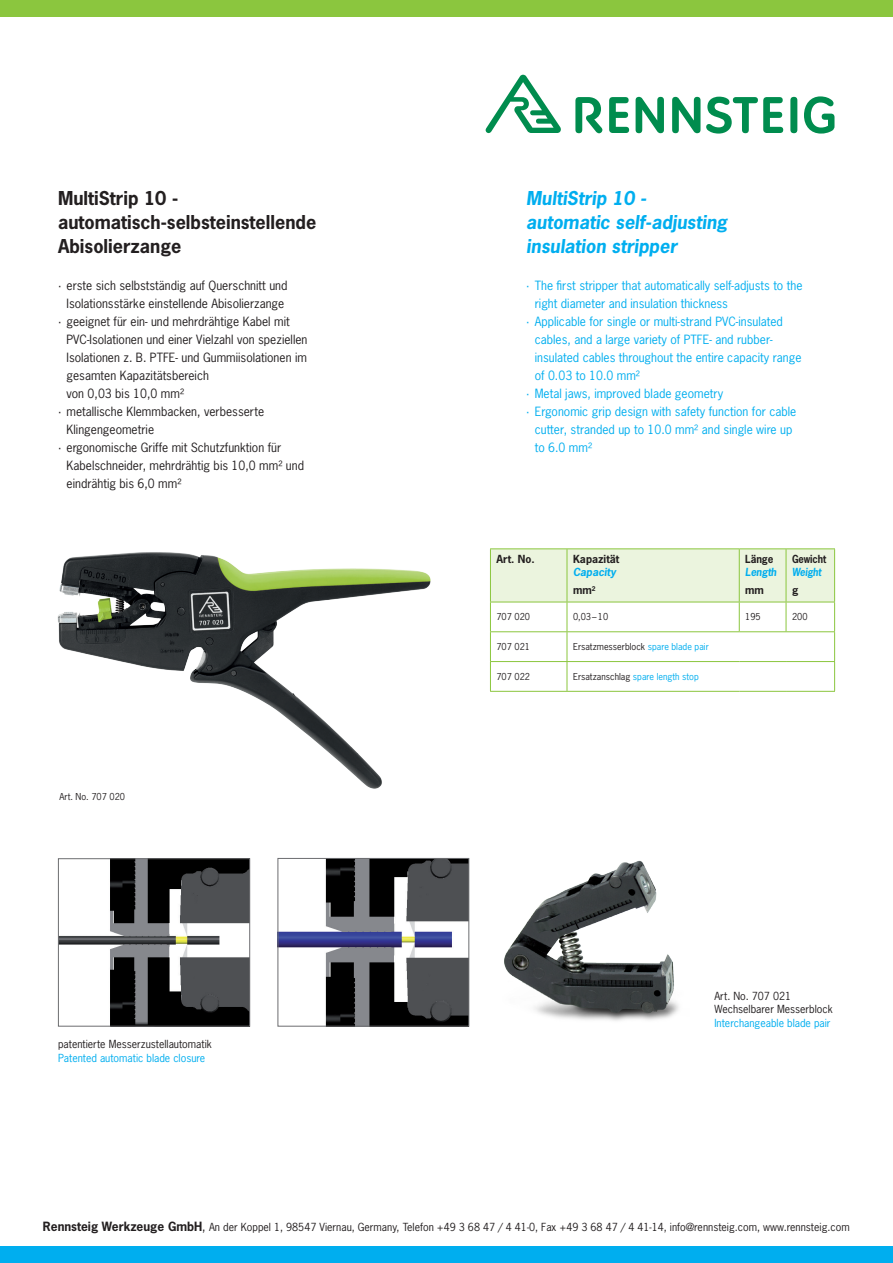
<style>
.page{position:relative;width:893px;height:1263px;background:#fff}
.page>*{position:absolute;margin:0;border:0;box-sizing:border-box;transform-origin:0 0}
.t1{font:700 18px/24px "News Gothic Std";color:#231f20}
.t2{font:italic 700 18px/24px "News Gothic Std";color:#00aeef}
.t3{font:12px "News Gothic Std";color:#231f20}
.t4{font:12px "News Gothic Std";color:#00aeef}
.t5{font:10.5px/13.5px "News Gothic Std";color:#231f20}
.t6{font:10.5px "News Gothic Std";color:#00aeef}
.t7{font:700 10.5px "News Gothic Std";letter-spacing:-.005em;color:#231f20}
.t8{font:italic 700 10.5px/18.6px "News Gothic Std";letter-spacing:-.01em;color:#00aeef}
.t9{font:700 10.5px "News Gothic Std";letter-spacing:-.005em;color:#231f20;scale:.9 1}
.t10{font:italic 700 10.5px "News Gothic Std";letter-spacing:-.01em;color:#00aeef;scale:.95 1}
.t11{font:italic 700 10.5px "News Gothic Std";letter-spacing:-.01em;color:#00aeef;scale:.9 1}
.t12{font:700 10.5px "News Gothic Std";letter-spacing:-.005em;color:#231f20;scale:.95 1}
.t13{font:9px "News Gothic Std";color:#231f20}
.t14{font:9px "News Gothic Std";color:#00aeef}
.s1{font-style:normal;color:#231f20}
.s2{color:#00aeef}
.s3{color:#231f20}
.s4{font-weight:700;font-size:12px}
.s5{font-size:12px}
</style>
<div class="page">
<div style="left:0;top:0;width:893px;height:17px;background:#8bc63e"></div>
<div style="left:0;top:1246px;width:893px;height:17px;background:#00aeef"></div>
<svg style="left:486px;top:75px;width:348px;height:59px"></svg>
<img style="left:57px;top:552px;width:374px;height:237px">
<hr style="left:490px;top:548px;width:77px;height:1px;background:#8bc63e">
<hr style="left:567px;top:548px;width:172px;height:1px;background:#8bc63e">
<hr style="left:739px;top:548px;width:47px;height:1px;background:#8bc63e">
<hr style="left:786px;top:548px;width:49px;height:1px;background:#8bc63e">
<svg style="left:490px;top:549px;width:345px;height:142px"></svg>
<hr style="left:490px;top:691px;width:77px;height:1px;background:#8bc63e">
<hr style="left:567px;top:691px;width:172px;height:1px;background:#8bc63e">
<hr style="left:739px;top:691px;width:47px;height:1px;background:#8bc63e">
<hr style="left:786px;top:691px;width:49px;height:1px;background:#8bc63e">
<img style="left:60px;top:860px;width:188px;height:164px">
<div style="left:58px;top:858px;width:192px;height:168px;border:1px solid #6c6d70"></div>
<img style="left:280px;top:860px;width:187px;height:164px">
<div style="left:278px;top:858px;width:191px;height:168px;border:1px solid #6c6d70"></div>
<img style="left:504px;top:860px;width:175px;height:161px">
<h1 class="t1" style="left:58px;top:186px;width:260px">MultiStrip 10 - automatisch-selbsteinstellende<br>Abisolierzange</h1>
<h1 class="t2" style="left:526px;top:186px;width:203px">MultiStrip 10 - automatic self-adjusting insulation stripper</h1>
<p class="t3" style="left:58px;top:278px;width:231px">· erste sich selbstständig auf Querschnitt und</p>
<p class="t3" style="left:67px;top:296px;width:219px">Isolationsstärke einstellende Abisolierzange</p>
<p class="t3" style="left:58px;top:314px;width:233px">· geeignet für ein- und mehrdrähtige Kabel mit</p>
<p class="t3" style="left:67px;top:332px;width:242px">PVC-Isolationen und einer Vielzahl von speziellen</p>
<p class="t3" style="left:67px;top:350px;width:242px">Isolationen z. B. PTFE- und Gummiisolationen im</p>
<p class="t3" style="left:67px;top:368px;width:144px">gesamten Kapazitätsbereich</p>
<p class="t3" style="left:67px;top:386px;width:119px">von 0,03 bis 10,0 mm²</p>
<p class="t3" style="left:58px;top:404px;width:208px">· metallische Klemmbacken, verbesserte</p>
<p class="t3" style="left:67px;top:422px;width:89px">Klingengeometrie</p>
<p class="t3" style="left:58px;top:440px;width:225px">· ergonomische Griffe mit Schutzfunktion für</p>
<p class="t3" style="left:67px;top:458px;width:239px">Kabelschneider, mehrdrähtig bis 10,0 mm² und</p>
<p class="t3" style="left:67px;top:476px;width:116px">eindrähtig bis 6,0 mm²</p>
<p class="t4" style="left:526px;top:278px;width:278px">· The first stripper that automatically self-adjusts to the</p>
<p class="t4" style="left:535px;top:296px;width:195px">right diameter and insulation thickness</p>
<p class="t4" style="left:526px;top:314px;width:258px">· Applicable for single or multi-strand PVC-insulated</p>
<p class="t4" style="left:535px;top:332px;width:239px">cables, and a large variety of PTFE- and rubber-</p>
<p class="t4" style="left:535px;top:350px;width:268px">insulated cables throughout the entire capacity range</p>
<p class="t4" style="left:535px;top:368px;width:107px">of 0.03 to 10.0 mm²</p>
<p class="t4" style="left:526px;top:386px;width:198px">· Metal jaws, improved blade geometry</p>
<p class="t4" style="left:526px;top:404px;width:272px">· Ergonomic grip design with safety function for cable</p>
<p class="t4" style="left:535px;top:422px;width:259px">cutter, stranded up to 10.0 mm² and single wire up</p>
<p class="t4" style="left:535px;top:440px;width:59px">to 6.0 mm²</p>
<p class="t7" style="left:496px;top:552px;width:40px">Art. No.</p>
<p class="t7" style="left:573px;top:552px;width:48px">Kapazität</p>
<p class="t8" style="left:573px;top:562px;width:45px">Capacity <span class="s1">mm</span><sup>2</sup></p>
<p class="t12" style="left:745px;top:552px;width:31px">Länge</p>
<p class="t10" style="left:745px;top:565px;width:34px">Length</p>
<p class="t7" style="left:745px;top:583px;width:20px">mm</p>
<p class="t9" style="left:792px;top:552px;width:39px">Gewicht</p>
<p class="t11" style="left:792px;top:565px;width:34px">Weight</p>
<p class="t7" style="left:792px;top:583px;width:8px">g</p>
<p class="t13" style="left:59px;top:790px;width:67px">Art. No. 707 020</p>
<p class="t5" style="left:58px;top:1038px;width:155px">patentierte Messerzustellautomatik</p>
<p class="t6" style="left:58px;top:1051px;width:149px">Patented automatic blade closure</p>
<p class="t13" style="left:496px;top:611px;width:35px">707 020</p>
<p class="t13" style="left:573px;top:611px;width:37px">0,03–10</p>
<p class="t13" style="left:745px;top:611px;width:17px">195</p>
<p class="t13" style="left:792px;top:611px;width:17px">200</p>
<p class="t13" style="left:496px;top:641px;width:35px">707 021</p>
<p class="t13" style="left:573px;top:641px;width:137px">Ersatzmesserblock <span class="s2">spare blade pair</span></p>
<p class="t13" style="left:496px;top:671px;width:35px">707 022</p>
<p class="t14" style="left:573px;top:671px;width:127px"><span class="s3">Ersatzanschlag</span> spare length stop</p>
<p class="t5" style="left:714px;top:989px;width:120px">Art. No. 707 021<br>Wechselbarer Messerblock</p>
<p class="t6" style="left:714px;top:1016px;width:118px">Interchangeable blade pair</p>
<p class="t5" style="left:43px;top:1220px;width:808px"><span class="s4">Rennsteig Werkzeuge GmbH</span><span class="s5">,</span> An der Koppel 1, 98547 Viernau, Germany, Telefon +49 3 68 47 / 4 41-0, Fax +49 3 68 47 / 4 41-14, info@rennsteig.com, www.rennsteig.com</p>
</div>
